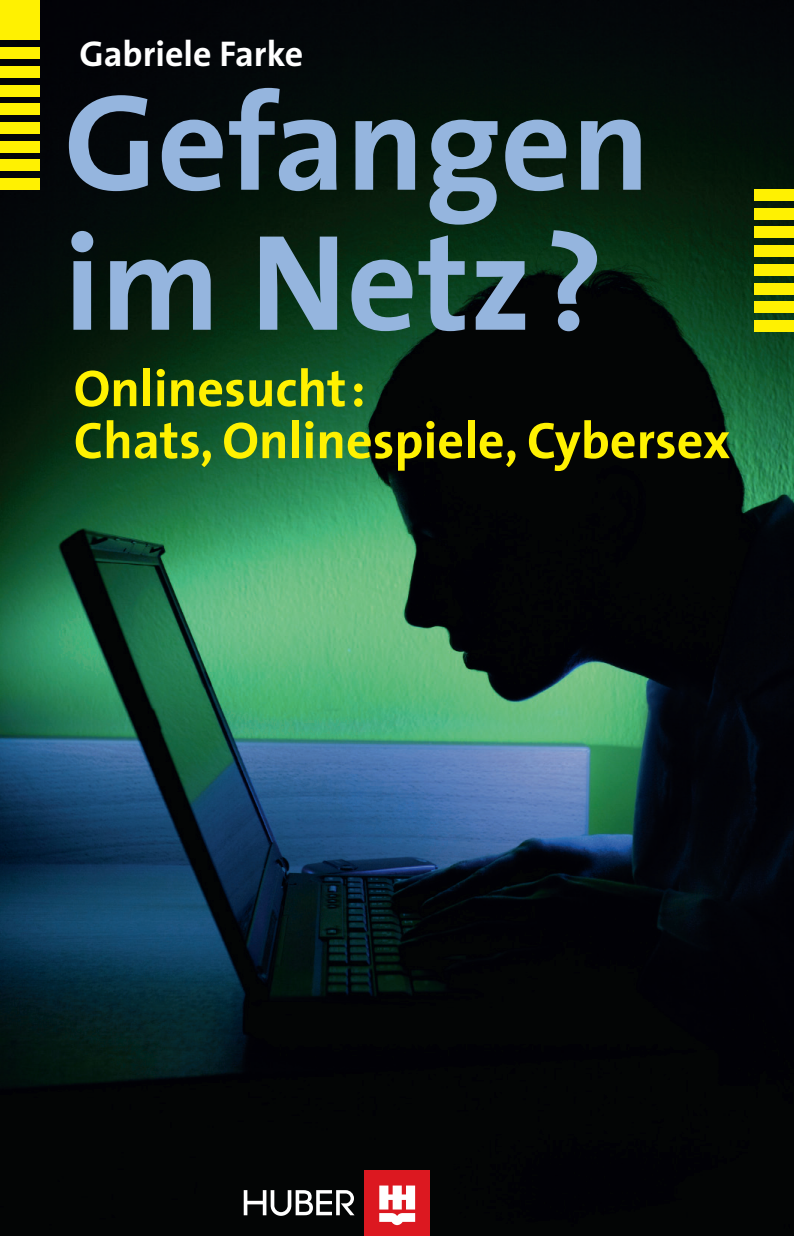
<style>
.page{position:relative;width:794px;height:1236px;background:#fff}
.page>*{position:absolute;margin:0;border:0;box-sizing:border-box;transform-origin:0 0}
.Titel{font:700 138px "The Sans";color:#95b5de}
.Titel-2{font:700 52px "The Sans";color:#fff101}
.AutorIn{font:700 36px "The Sans";color:#fff}
</style>
<div class="page">
<img style="left:0;top:0;width:794px;height:1236px">
<div style="left:0;top:0;width:40px;height:40px;background:#fff101"></div>
<div style="left:0;top:48px;width:40px;height:11px;background:#fff101"></div>
<div style="left:0;top:66px;width:40px;height:11px;background:#fff101"></div>
<div style="left:0;top:85px;width:40px;height:11px;background:#fff101"></div>
<div style="left:0;top:104px;width:40px;height:11px;background:#fff101"></div>
<div style="left:0;top:122px;width:40px;height:11px;background:#fff101"></div>
<div style="left:0;top:141px;width:40px;height:11px;background:#fff101"></div>
<div style="left:0;top:160px;width:40px;height:11px;background:#fff101"></div>
<div style="left:0;top:178px;width:40px;height:12px;background:#fff101"></div>
<div style="left:364px;top:1171px;width:66px;height:65px;background:#dc1820"></div>
<svg style="left:244px;top:1190px;width:110px;height:26px"></svg>
<svg style="left:379px;top:1185px;width:36px;height:40px"></svg>
<div style="left:754px;top:190px;width:40px;height:11px;background:#fff101"></div>
<div style="left:754px;top:208px;width:40px;height:11px;background:#fff101"></div>
<div style="left:754px;top:227px;width:40px;height:11px;background:#fff101"></div>
<div style="left:754px;top:246px;width:40px;height:11px;background:#fff101"></div>
<div style="left:754px;top:264px;width:40px;height:11px;background:#fff101"></div>
<div style="left:754px;top:283px;width:40px;height:11px;background:#fff101"></div>
<div style="left:754px;top:302px;width:40px;height:11px;background:#fff101"></div>
<div style="left:754px;top:320px;width:40px;height:11px;background:#fff101"></div>
<hr style="left:0;top:1171px;width:1px;height:65px;background:#dc1820">
<p class="AutorIn" style="left:79px;top:23px;width:225px">Gabriele Farke</p>
<p class="Titel" style="left:64px;top:28px;width:588px">Gefangen</p>
<p class="Titel" style="left:64px;top:168px;width:541px">im Netz?</p>
<p class="Titel-2" style="left:74px;top:345px;width:293px">Onlinesucht:</p>
<p class="Titel-2" style="left:74px;top:397px;width:658px">Chats, Onlinespiele, Cybersex</p>
</div>
